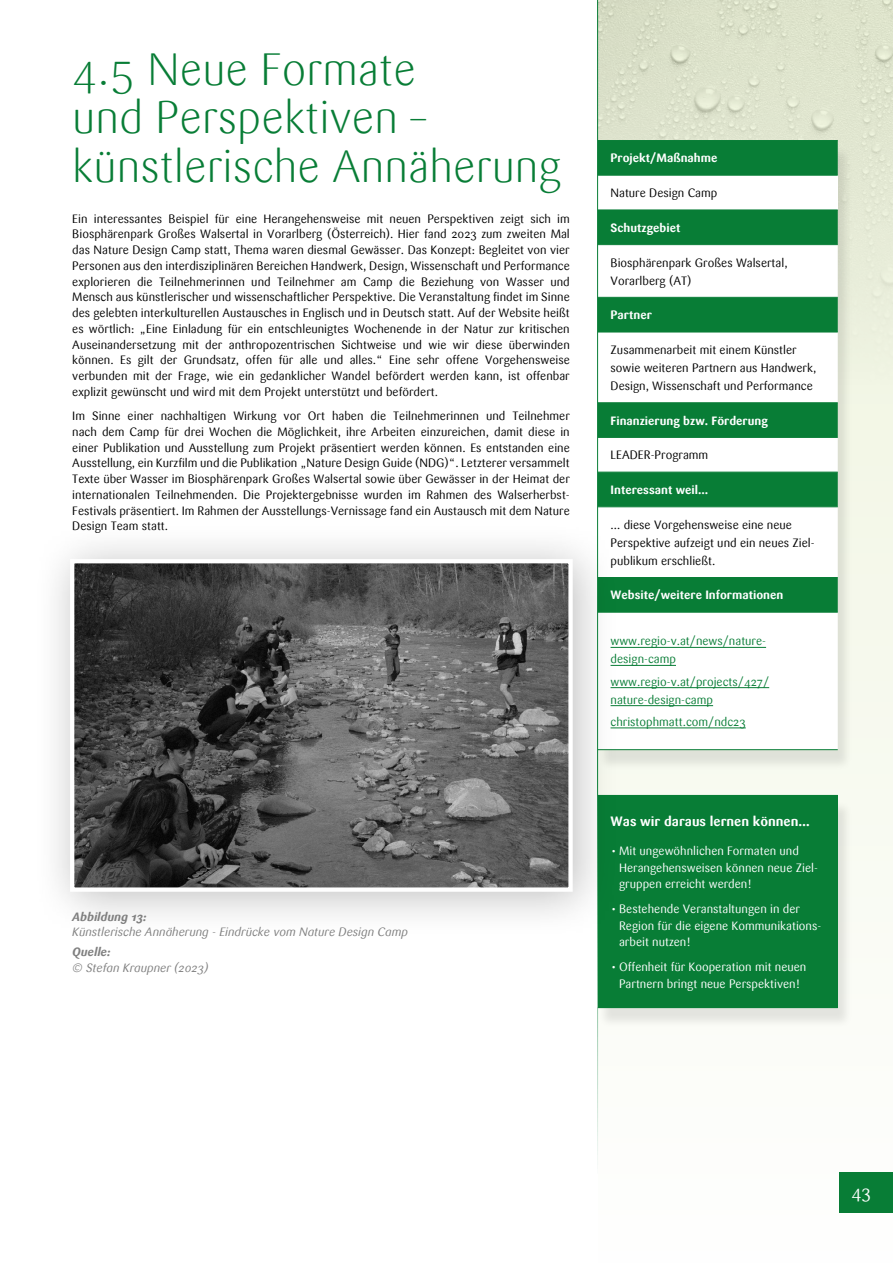
<style>
.page{position:relative;width:893px;height:1263px;background:#fff}
.page>*{position:absolute;margin:0;border:0;box-sizing:border-box;transform-origin:0 0}
.t1{font:300 45px/48px "Sari";color:#087d36}
.t2{font:18px "Sari";color:#fff}
.t3{font:700 13.5px "Sari";color:#fff}
.t4{font:12px/15.8px "Sari";color:#000}
.t5{font:12px/16.5px "Sari";color:#fff}
.t6{font:12px/18px "Sari";color:#087d36}
.t7{font:700 12px "Sari";color:#fff}
.t8{font:italic 12px "Sari";color:#7f7f7f}
.t9{font:italic 700 12px "Sari";color:#7f7f7f}
</style>
<div class="page">
<svg style="left:598px;top:388px;width:295px;height:785px"></svg>
<img style="left:598px;top:0;width:295px;height:388px">
<div style="left:597px;top:145px;width:256px;height:626px;background:#000;opacity:.1"></div>
<div style="left:598px;top:141px;width:240px;height:103px;background:#087d36"></div>
<div style="left:598px;top:175px;width:240px;height:35px;background:#fff"></div>
<svg style="left:598px;top:245px;width:240px;height:504px"></svg>
<hr style="left:598px;top:140px;width:240px;height:1px;background:#087d36">
<hr style="left:598px;top:175px;width:240px;height:1px;background:#087d36">
<hr style="left:598px;top:210px;width:240px;height:1px;background:#087d36">
<hr style="left:598px;top:244px;width:240px;height:1px;background:#087d36">
<hr style="left:598px;top:297px;width:240px;height:1px;background:#087d36">
<hr style="left:598px;top:332px;width:240px;height:1px;background:#087d36">
<hr style="left:598px;top:402px;width:240px;height:1px;background:#087d36">
<hr style="left:598px;top:437px;width:240px;height:1px;background:#087d36">
<hr style="left:598px;top:472px;width:240px;height:1px;background:#087d36">
<hr style="left:598px;top:506px;width:240px;height:1px;background:#087d36">
<hr style="left:598px;top:577px;width:240px;height:1px;background:#087d36">
<hr style="left:598px;top:612px;width:240px;height:1px;background:#087d36">
<hr style="left:598px;top:749px;width:240px;height:1px;background:#087d36">
<hr style="left:611px;top:647px;width:155px;height:1px;background:#087d36">
<hr style="left:611px;top:665px;width:65px;height:1px;background:#087d36">
<hr style="left:611px;top:687px;width:158px;height:1px;background:#087d36">
<hr style="left:611px;top:705px;width:102px;height:1px;background:#087d36">
<hr style="left:611px;top:728px;width:135px;height:1px;background:#087d36">
<div style="left:597px;top:800px;width:256px;height:229px;background:#000;opacity:.1"></div>
<div style="left:598px;top:795px;width:240px;height:213px;background:#087d36"></div>
<div style="left:32px;top:521px;width:587px;height:418px;background:#000;opacity:.26"></div>
<img style="left:75px;top:564px;width:493px;height:323px">
<div style="left:70px;top:559px;width:503px;height:333px;border:4px solid #fff"></div>
<div style="left:839px;top:1173px;width:54px;height:40px;background:#087d36"></div>
<hr style="left:597px;top:0;width:1px;height:1174px;background:#087d36">
<h1 class="t1" style="left:72px;top:46px;width:491px">4.5 Neue Formate<br>und Perspektiven – künstlerische Annäherung</h1>
<p class="t4" style="left:72px;top:211px;width:499px;text-align:justify">Ein interessantes Beispiel für eine Herangehensweise mit neuen Perspektiven zeigt sich im Biosphärenpark Großes Walsertal in Vorarlberg (Österreich). Hier fand 2023 zum zweiten Mal das Nature Design Camp statt, Thema waren diesmal Gewässer. Das Konzept: Begleitet von vier Personen aus den interdisziplinären Bereichen Handwerk, Design, Wissenschaft und Performance explorieren die Teilnehmerinnen und Teilnehmer am Camp die Beziehung von Wasser und Mensch aus künstlerischer und wissenschaftlicher Perspektive. Die Veranstaltung findet im Sinne des gelebten interkulturellen Austausches in Englisch und in Deutsch statt. Auf der Website heißt es wörtlich: „Eine Einladung für ein entschleunigtes Wochenende in der Natur zur kritischen Auseinandersetzung mit der anthropozentrischen Sichtweise und wie wir diese überwinden können. Es gilt der Grundsatz, offen für alle und alles.“ Eine sehr offene Vorgehensweise verbunden mit der Frage, wie ein gedanklicher Wandel befördert werden kann, ist offenbar explizit gewünscht und wird mit dem Projekt unterstützt und befördert.</p>
<p class="t4" style="left:72px;top:408px;width:499px;text-align:justify">Im Sinne einer nachhaltigen Wirkung vor Ort haben die Teilnehmerinnen und Teilnehmer nach dem Camp für drei Wochen die Möglichkeit, ihre Arbeiten einzureichen, damit diese in einer Publikation und Ausstellung zum Projekt präsentiert werden können. Es entstanden eine Ausstellung, ein Kurzfilm und die Publikation „Nature Design Guide (NDG)“. Letzterer versammelt Texte über Wasser im Biosphärenpark Großes Walsertal sowie über Gewässer in der Heimat der internationalen Teilnehmenden. Die Projektergebnisse wurden im Rahmen des Walserherbst-Festivals präsentiert. Im Rahmen der Ausstellungs-Vernissage fand ein Austausch mit dem Nature Design Team statt.</p>
<p class="t9" style="left:72px;top:909px;width:76px">Abbildung 13:</p>
<p class="t8" style="left:72px;top:925px;width:337px">Künstlerische Annäherung - Eindrücke vom Nature Design Camp</p>
<p class="t9" style="left:72px;top:945px;width:40px">Quelle:</p>
<p class="t8" style="left:72px;top:961px;width:138px">© Stefan Kraupner (2023)</p>
<p class="t7" style="left:611px;top:151px;width:108px">Projekt/Maßnahme</p>
<p class="t4" style="left:611px;top:185px;width:108px">Nature Design Camp</p>
<p class="t7" style="left:611px;top:220px;width:71px">Schutzgebiet</p>
<p class="t4" style="left:611px;top:253px;width:179px;line-height:18px">Biosphärenpark Großes Walsertal,<br>Vorarlberg (AT)</p>
<p class="t7" style="left:611px;top:308px;width:43px">Partner</p>
<p class="t4" style="left:611px;top:341px;width:207px;line-height:18px">Zusammenarbeit mit einem Künstler sowie weiteren Partnern aus Handwerk,<br>Design, Wissenschaft und Performance</p>
<p class="t7" style="left:611px;top:413px;width:159px">Finanzierung bzw. Förderung</p>
<p class="t4" style="left:611px;top:447px;width:99px">LEADER-Programm</p>
<p class="t7" style="left:611px;top:483px;width:99px">Interessant weil…</p>
<p class="t4" style="left:611px;top:516px;width:206px;line-height:18px">… diese Vorgehensweise eine neue<br>Perspektive aufzeigt und ein neues Ziel&shy;publikum erschließt.</p>
<p class="t7" style="left:611px;top:588px;width:174px">Website/weitere Informationen</p>
<p class="t6" style="left:611px;top:632px;width:157px">www.regio-v.at/news/nature&shy;design-camp</p>
<p class="t6" style="left:611px;top:672px;width:160px">www.regio-v.at/projects/427/ nature-design-camp</p>
<p class="t6" style="left:611px;top:713px;width:137px">christophmatt.com/ndc23</p>
<p class="t3" style="left:611px;top:813px;width:201px">Was wir daraus lernen können…</p>
<p class="t5" style="left:619px;top:843px;width:200px;text-indent:-9px">• Mit ungewöhnlichen Formaten und<br>Herangehensweisen können neue Ziel&shy;gruppen erreicht werden!</p>
<p class="t5" style="left:619px;top:901px;width:204px;text-indent:-9px">• Bestehende Veranstaltungen in der<br>Region für die eigene Kommunikations&shy;arbeit nutzen!</p>
<p class="t5" style="left:611px;top:959px;width:197px;text-align:center">• Offenheit für Kooperation mit neuen<br>Partnern bringt neue Perspektiven!</p>
<h2 class="t2" style="left:851px;top:1181px;width:21px">43</h2>
</div>
